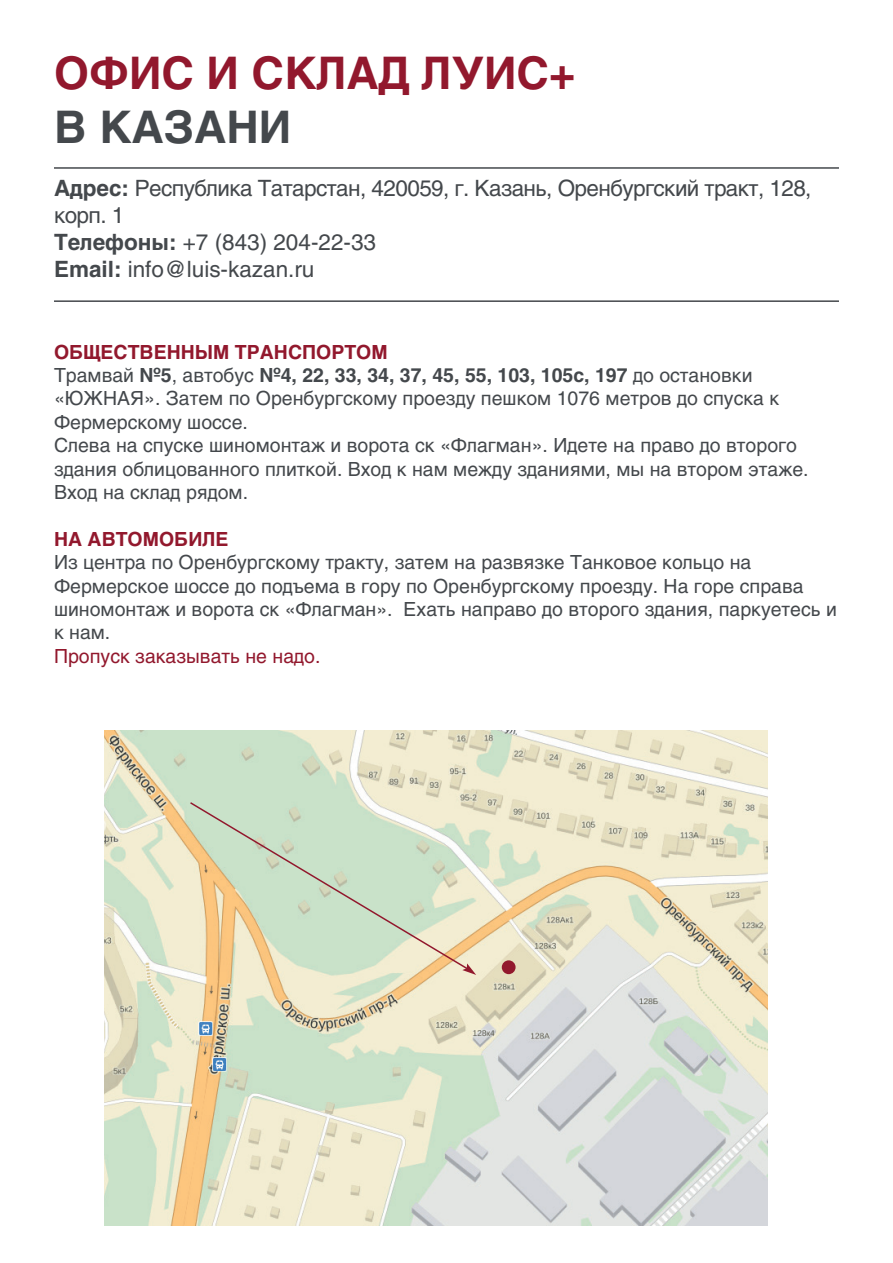
<style>
.page{position:relative;width:893px;height:1263px;background:#fff}
.page>*{position:absolute;margin:0;border:0;box-sizing:border-box;transform-origin:0 0}
.t1{font:700 45px "AG Letterica C";color:#92182d}
.t2{font:700 45px "AG Letterica C";color:#44484c}
.t3{font:22.5px/27px "AG Letterica C";letter-spacing:-.025em;color:#44484c}
.t4{font:19.5px/23.4px "AG Letterica C";color:#44484c}
.t5{font:19.5px "AG Letterica C";color:#92182d}
.t6{font:700 19.5px "AG Letterica C";color:#92182d}
.s1{font-weight:700}
.s2{font-weight:700;color:#92182d}
</style>
<div class="page">
<hr style="left:54px;top:167px;width:785px;height:2px;background:#44484c">
<hr style="left:54px;top:300px;width:785px;height:2px;background:#44484c">
<img style="left:105px;top:730px;width:662px;height:496px">
<div style="left:502px;top:960px;width:14px;height:14px;background:#92182d;border-radius:50%"></div>
<svg style="left:188px;top:801px;width:286px;height:172px;background:#d6dec1"></svg>
<svg style="left:462px;top:963px;width:14px;height:12px"></svg>
<h1 class="t1" style="left:54px;top:47px;width:523px">ОФИС И СКЛАД ЛУИС+</h1>
<h1 class="t2" style="left:54px;top:101px;width:239px">В КАЗАНИ</h1>
<p class="t3" style="left:54px;top:175px;width:759px"><span class="s1">Адрес:</span> Республика Татарстан, 420059, г. Казань, Оренбургский тракт, 128, корп. 1<br><span class="s1">Телефоны:</span> +7 (843) 204-22-33<br><span class="s1">Email:</span> info@luis-kazan.ru</p>
<p class="t4" style="left:54px;top:340px;width:756px"><span class="s2">ОБЩЕСТВЕННЫМ ТРАНСПОРТОМ<br></span>Трамвай <span class="s1">№5</span>, автобус <span class="s1">№4, 22, 33, 34, 37, 45, 55, 103, 105с, 197</span> до остановки «ЮЖНАЯ». Затем по Оренбургскому проезду пешком 1076 метров до спуска к Фермерскому шоссе.<br>Слева на спуске шиномонтаж и ворота ск «Флагман». Идете на право до второго здания облицованного плиткой. Вход к нам между зданиями, мы на втором этаже.<br>Вход на склад рядом.</p>
<p class="t6" style="left:54px;top:528px;width:176px">НА АВТОМОБИЛЕ</p>
<p class="t4" style="left:54px;top:551px;width:784px">Из центра по Оренбургскому тракту, затем на развязке Танковое кольцо на Фермерское шоссе до подъема в гору по Оренбургскому проезду. На горе справа шиномонтаж и ворота ск «Флагман». Ехать направо до второго здания, паркуетесь и к нам.</p>
<p class="t5" style="left:54px;top:645px;width:268px">Пропуск заказывать не надо.</p>
</div>
